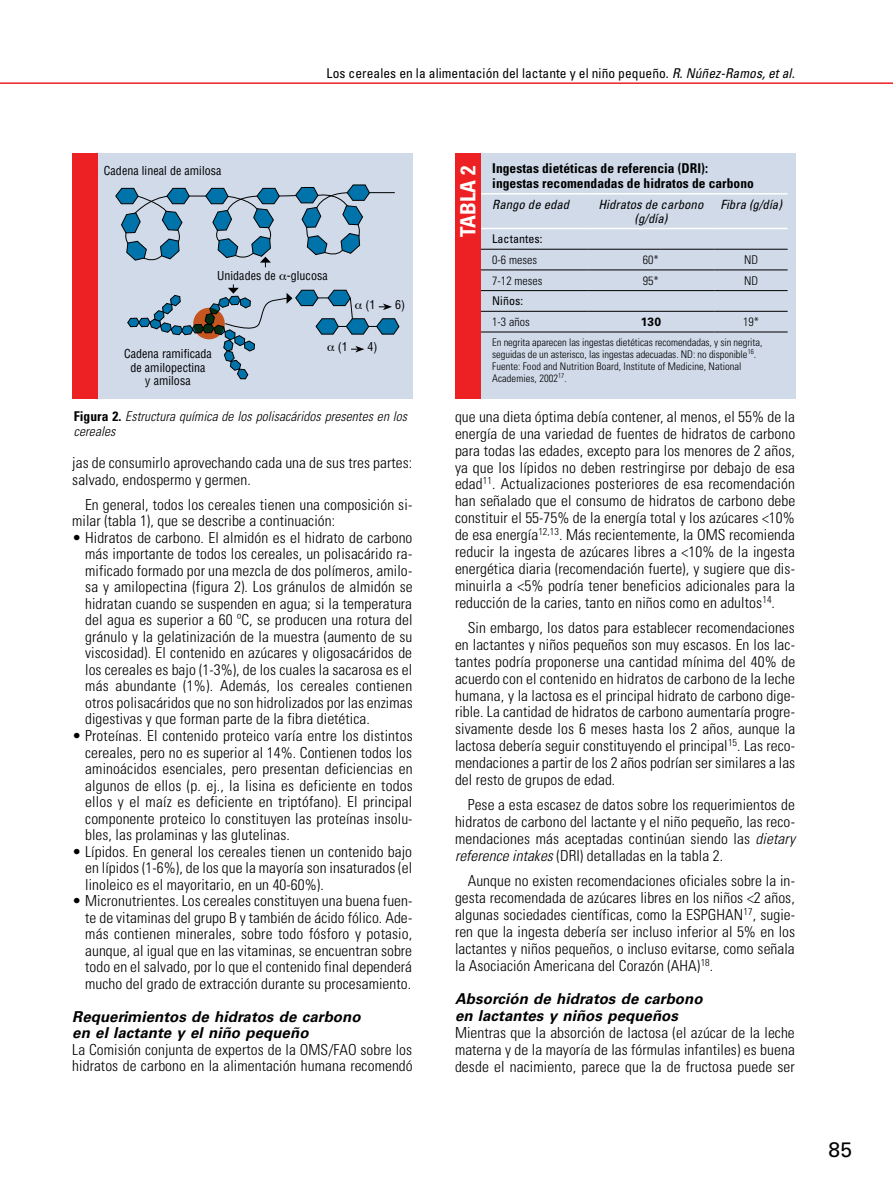
<style>
.page{position:relative;width:893px;height:1191px;background:#fff}
.page>*{position:absolute;margin:0;border:0;box-sizing:border-box;transform-origin:0 0}
.t1{font:700 condensed 21px "Univers LT Std";letter-spacing:.005em;color:#fff}
.t2{font:21px "Univers LT Std";color:#000}
.t3{font:300 condensed 15.15px/17px "Univers LT Std";letter-spacing:.005em;color:#000;text-align:justify}
.t4{font:italic 700 15px/16.5px "Univers LT Std";letter-spacing:.005em;color:#000}
.t5{font:700 condensed 13.5px/15px "Univers LT Std";letter-spacing:.005em;color:#000}
.t6{font:condensed 13.5px "Univers LT Std";letter-spacing:.005em;color:#000}
.t7{font:italic 300 condensed 13.5px/15px "Univers LT Std";letter-spacing:.005em;color:#000}
.t8{font:italic condensed 12.75px/13.5px "Univers LT Std";letter-spacing:.005em;color:#000;text-align:center}
.t9{font:condensed 12px/13.5px "Helvetica LT Std";letter-spacing:.005em;color:#000;text-align:center}
.t10{font:300 condensed 12px "Univers LT Std";letter-spacing:.005em;color:#000}
.t11{font:condensed 12px "Univers LT Std";letter-spacing:.005em;color:#000}
.t12{font:700 12px "Univers LT Std";color:#000}
.t13{font:300 condensed 10.5px/12px "Univers LT Std";letter-spacing:-.005em;color:#000}
.s1{font-style:italic}
.s2{font-weight:700;font-style:normal}
</style>
<div class="page">
<hr style="left:0;top:82px;width:893px;height:2px;background:#ed2124">
<div style="left:455px;top:153px;width:340px;height:246px;background:#d0dae9"></div>
<hr style="left:471px;top:193px;width:116px;height:1px;background:#fff">
<hr style="left:587px;top:193px;width:128px;height:1px;background:#fff">
<hr style="left:715px;top:193px;width:73px;height:1px;background:#fff">
<hr style="left:471px;top:228px;width:116px;height:1px;background:#fff">
<hr style="left:587px;top:228px;width:128px;height:1px;background:#fff">
<hr style="left:715px;top:228px;width:73px;height:1px;background:#fff">
<hr style="left:471px;top:249px;width:116px;height:1px;background:#000">
<hr style="left:587px;top:249px;width:128px;height:1px;background:#000">
<hr style="left:715px;top:249px;width:73px;height:1px;background:#000">
<hr style="left:471px;top:270px;width:116px;height:1px;background:#000">
<hr style="left:587px;top:270px;width:128px;height:1px;background:#000">
<hr style="left:715px;top:270px;width:73px;height:1px;background:#000">
<hr style="left:471px;top:290px;width:116px;height:1px;background:#000">
<hr style="left:587px;top:290px;width:128px;height:1px;background:#000">
<hr style="left:715px;top:290px;width:73px;height:1px;background:#000">
<hr style="left:471px;top:311px;width:116px;height:1px;background:#000">
<hr style="left:587px;top:311px;width:128px;height:1px;background:#000">
<hr style="left:715px;top:311px;width:73px;height:1px;background:#000">
<hr style="left:471px;top:332px;width:116px;height:1px;background:#000">
<hr style="left:587px;top:332px;width:128px;height:1px;background:#000">
<hr style="left:715px;top:332px;width:73px;height:1px;background:#000">
<div style="left:455px;top:153px;width:25px;height:246px;background:#ed2124"></div>
<div style="left:72px;top:153px;width:340px;height:246px;background:#d0dae9"></div>
<div style="left:72px;top:153px;width:26px;height:246px;background:#ed2124"></div>
<svg style="left:115px;top:184px;width:280px;height:83px"></svg>
<svg style="left:127px;top:284px;width:273px;height:95px"></svg>
<p class="t6" style="left:327px;top:65px;width:469px">Los cereales en la alimentación del lactante y el niño pequeño. <span class="s1">R. Núñez-Ramos, et al.</span></p>
<p class="t9" style="left:104px;top:164px;width:119px">Cadena lineal de amilosa</p>
<p class="t9" style="left:217px;top:269px;width:112px">Unidades de -glucosa</p>
<p class="t9" style="left:366px;top:297px;width:12px">(1</p>
<p class="t9" style="left:395px;top:297px;width:12px">6)</p>
<p class="t9" style="left:124px;top:347px;width:89px">Cadena ramificada de amilopectina<br>y amilosa</p>
<p class="t9" style="left:338px;top:340px;width:12px">(1</p>
<p class="t9" style="left:368px;top:340px;width:12px">4)</p>
<p class="t7" style="left:74px;top:408px;width:335px"><span class="s2">Figura 2.</span> Estructura química de los polisacáridos presentes en los cereales</p>
<p class="t3" style="left:72px;top:455px;width:341px;line-height:16.5px">jas de consumirlo aprovechando cada una de sus tres partes: salvado, endospermo y germen.</p>
<p class="t3" style="left:72px;top:496px;width:342px;line-height:16.5px;text-indent:13px">En general, todos los cereales tienen una composición si&shy;milar (tabla 1), que se describe a continuación:</p>
<p class="t3" style="left:85px;top:529px;width:329px;line-height:16.5px;text-indent:-13px">• Hidratos de carbono. El almidón es el hidrato de carbono más importante de todos los cereales, un polisacárido ra&shy;mificado formado por una mezcla de dos polímeros, amilo&shy;sa y amilopectina (figura 2). Los gránulos de almidón se hidratan cuando se suspenden en agua; si la temperatura del agua es superior a 60 ºC, se producen una rotura del gránulo y la gelatinización de la muestra (aumento de su viscosidad). El contenido en azúcares y oligosacáridos de los cereales es bajo (1-3%), de los cuales la sacarosa es el más abundante (1%). Además, los cereales contienen otros polisacáridos que no son hidrolizados por las enzimas digestivas y que forman parte de la fibra dietética.</p>
<p class="t3" style="left:85px;top:727px;width:329px;line-height:16.5px;text-indent:-13px">• Proteínas. El contenido proteico varía entre los distintos cereales, pero no es superior al 14%. Contienen todos los aminoácidos esenciales, pero presentan deficiencias en algunos de ellos (p. ej., la lisina es deficiente en todos ellos y el maíz es deficiente en triptófano). El principal componente proteico lo constituyen las proteínas insolu&shy;bles, las prolaminas y las glutelinas.</p>
<p class="t3" style="left:85px;top:843px;width:328px;line-height:16.5px;text-indent:-13px">• Lípidos. En general los cereales tienen un contenido bajo en lípidos (1-6%), de los que la mayoría son insaturados (el linoleico es el mayoritario, en un 40-60%).</p>
<p class="t3" style="left:85px;top:892px;width:329px;line-height:16.5px;text-indent:-13px">• Micronutrientes. Los cereales constituyen una buena fuen&shy;te de vitaminas del grupo B y también de ácido fólico. Ade&shy;más contienen minerales, sobre todo fósforo y potasio, aunque, al igual que en las vitaminas, se encuentran sobre todo en el salvado, por lo que el contenido final dependerá mucho del grado de extracción durante su procesamiento.</p>
<p class="t4" style="left:72px;top:1008px;width:290px">Requerimientos de hidratos de carbono en el lactante y el niño pequeño</p>
<p class="t3" style="left:72px;top:1041px;width:342px;line-height:16.5px">La Comisión conjunta de expertos de la OMS/FAO sobre los hidratos de carbono en la alimentación humana recomendó</p>
<h1 class="t1" style="left:455px;top:237px;width:73px;rotate:-90deg">TABLA 2</h1>
<p class="t5" style="left:492px;top:160px;width:263px">Ingestas dietéticas de referencia (DRI): ingestas recomendadas de hidratos de carbono</p>
<p class="t8" style="left:492px;top:198px;width:79px">Rango de edad</p>
<p class="t8" style="left:598px;top:198px;width:107px">Hidratos de carbono (g/día)</p>
<p class="t8" style="left:720px;top:198px;width:63px">Fibra (g/día)</p>
<p class="t11" style="left:492px;top:231px;width:52px">Lactantes:</p>
<p class="t10" style="left:492px;top:252px;width:47px">0-6 meses</p>
<p class="t10" style="left:643px;top:252px;width:18px">60*</p>
<p class="t10" style="left:744px;top:252px;width:16px">ND</p>
<p class="t10" style="left:492px;top:273px;width:52px">7-12 meses</p>
<p class="t10" style="left:643px;top:273px;width:18px">95*</p>
<p class="t10" style="left:744px;top:273px;width:16px">ND</p>
<p class="t11" style="left:492px;top:293px;width:32px">Niños:</p>
<p class="t10" style="left:492px;top:314px;width:39px">1-3 años</p>
<p class="t12" style="left:641px;top:315px;width:22px">130</p>
<p class="t10" style="left:743px;top:314px;width:18px">19*</p>
<p class="t13" style="left:492px;top:336px;width:272px">En negrita aparecen las ingestas dietéticas recomendadas, y sin negrita, seguidas de un asterisco, las ingestas adecuadas. ND: no disponible<sup>16</sup>.<br>Fuente: Food and Nutrition Board, Institute of Medicine, National Academies, 2002<sup>17</sup>.</p>
<p class="t3" style="left:455px;top:408px;width:342px">que una dieta óptima debía contener, al menos, el 55% de la energía de una variedad de fuentes de hidratos de carbono para todas las edades, excepto para los menores de 2 años, ya que los lípidos no deben restringirse por debajo de esa edad<sup>11</sup>. Actualizaciones posteriores de esa recomendación han señalado que el consumo de hidratos de carbono debe constituir el 55-75% de la energía total y los azúcares &lt;10% de esa energía<sup>12,13</sup>. Más recientemente, la OMS recomienda reducir la ingesta de azúcares libres a &lt;10% de la ingesta energética diaria (recomendación fuerte), y sugiere que dis&shy;minuirla a &lt;5% podría tener beneficios adicionales para la reducción de la caries, tanto en niños como en adultos<sup>14</sup>.</p>
<p class="t3" style="left:455px;top:619px;width:342px;text-indent:13px">Sin embargo, los datos para establecer recomendaciones en lactantes y niños pequeños son muy escasos. En los lac&shy;tantes podría proponerse una cantidad mínima del 40% de acuerdo con el contenido en hidratos de carbono de la leche humana, y la lactosa es el principal hidrato de carbono dige&shy;rible. La cantidad de hidratos de carbono aumentaría progre&shy;sivamente desde los 6 meses hasta los 2 años, aunque la lactosa debería seguir constituyendo el principal<sup>15</sup>. Las reco&shy;mendaciones a partir de los 2 años podrían ser similares a las del resto de grupos de edad.</p>
<p class="t3" style="left:455px;top:796px;width:342px;text-indent:13px">Pese a esta escasez de datos sobre los requerimientos de hidratos de carbono del lactante y el niño pequeño, las reco&shy;mendaciones más aceptadas continúan siendo las <span class="s1">dietary reference intakes</span> (DRI) detalladas en la tabla 2.</p>
<p class="t3" style="left:455px;top:872px;width:342px;text-indent:13px">Aunque no existen recomendaciones oficiales sobre la in&shy;gesta recomendada de azúcares libres en los niños &lt;2 años, algunas sociedades científicas, como la ESPGHAN<sup>17</sup>, sugie&shy;ren que la ingesta debería ser incluso inferior al 5% en los lactantes y niños pequeños, o incluso evitarse, como señala la Asociación Americana del Corazón (AHA)<sup>18</sup>.</p>
<p class="t4" style="left:455px;top:991px;width:249px">Absorción de hidratos de carbono en lactantes y niños pequeños</p>
<p class="t3" style="left:455px;top:1024px;width:341px">Mientras que la absorción de lactosa (el azúcar de la leche materna y de la mayoría de las fórmulas infantiles) es buena desde el nacimiento, parece que la de fructosa puede ser</p>
<h1 class="t2" style="left:829px;top:1136px;width:25px">85</h1>
</div>
